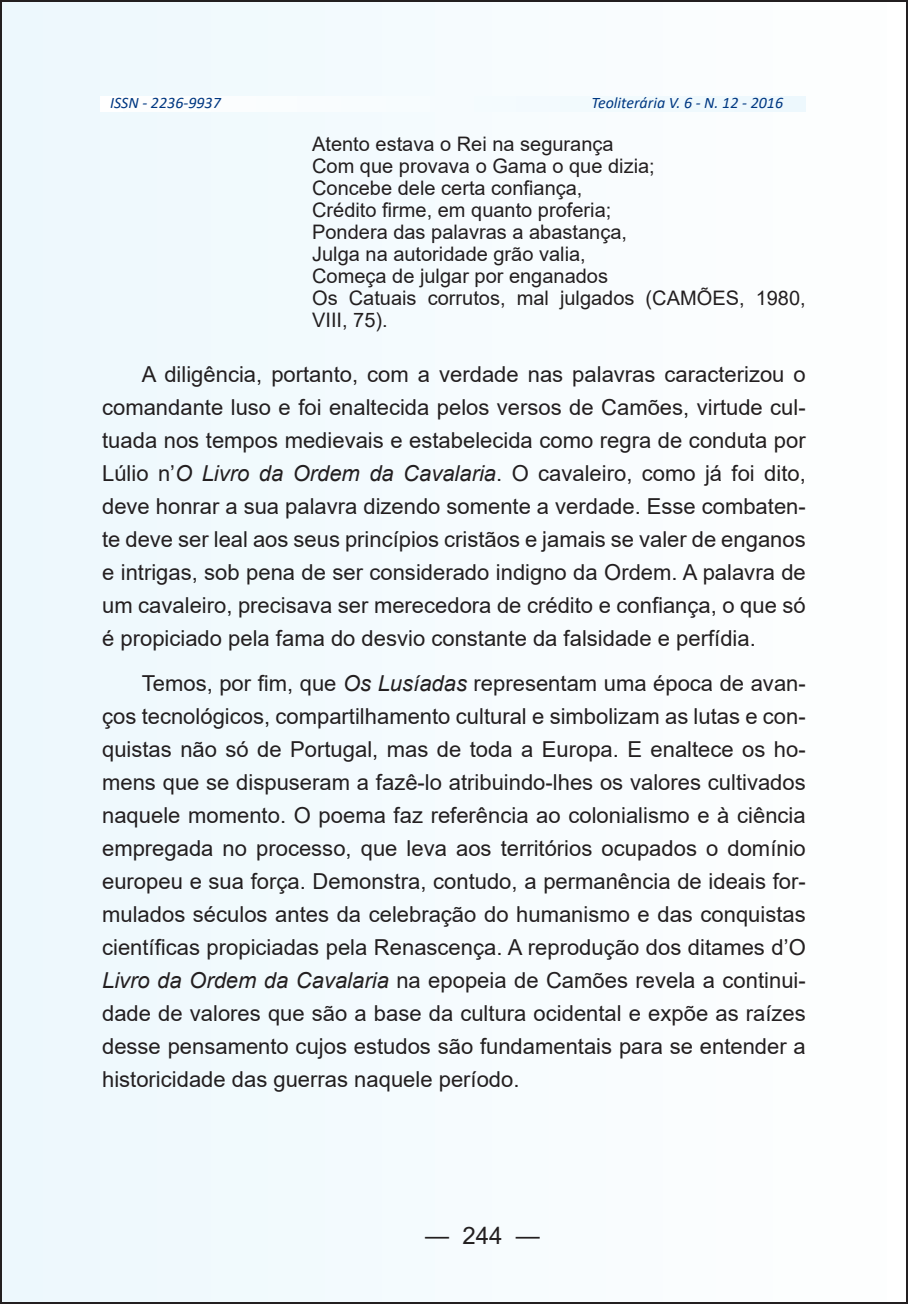
<style>
.page{position:relative;width:908px;height:1304px;background:#fff}
.page>*{position:absolute;margin:0;border:0;box-sizing:border-box;transform-origin:0 0}
.t1{font:24px "Arial";color:#231f20}
.t2{font:22px/33px "Arial";color:#231f20;text-align:justify}
.txt_citação_SEM_ESPA{font:20px "Arial";color:#231f20}
.txt_citação__so_espa{font:20px/22px "Arial";color:#231f20}
.txt_citação_-_ESPAÇO{font:20px "Arial";color:#231f20}
.t3{font:italic 16px "Calibri";color:#003882}
.s1{font-style:italic}
</style>
<div class="page">
<div style="left:1px;top:1px;width:905px;height:1302px;background:#f6fbfe"></div>
<p class="t3" style="left:110px;top:92px;width:112px">ISSN - 2236-9937</p>
<p class="t3" style="left:591px;top:92px;width:193px">Teoliterária V. 6 - N. 12 - 2016</p>
<p class="txt_citação_-_ESPAÇO" style="left:312px;top:130px;width:303px">Atento estava o Rei na segurança</p>
<p class="txt_citação_SEM_ESPA" style="left:312px;top:152px;width:344px">Com que provava o Gama o que dizia;</p>
<p class="txt_citação_SEM_ESPA" style="left:312px;top:174px;width:272px">Concebe dele certa confiança,</p>
<p class="txt_citação_SEM_ESPA" style="left:312px;top:196px;width:300px">Crédito firme, em quanto proferia;</p>
<p class="txt_citação_SEM_ESPA" style="left:312px;top:218px;width:316px">Pondera das palavras a abastança,</p>
<p class="txt_citação_SEM_ESPA" style="left:312px;top:240px;width:275px">Julga na autoridade grão valia,</p>
<p class="txt_citação_SEM_ESPA" style="left:312px;top:262px;width:297px">Começa de julgar por enganados</p>
<p class="txt_citação__so_espa" style="left:312px;top:286px;width:495px">Os Catuais corrutos, mal julgados (CAMÕES, 1980,<br>VIII, 75).</p>
<p class="t2" style="left:102px;top:358px;width:704px;text-indent:40px">A diligência, portanto, com a verdade nas palavras caracterizou o comandante luso e foi enaltecida pelos versos de Camões, virtude cul&shy;tuada nos tempos medievais e estabelecida como regra de conduta por Lúlio n’<span class="s1">O Livro da Ordem da Cavalaria</span>. O cavaleiro, como já foi dito, deve honrar a sua palavra dizendo somente a verdade. Esse combaten&shy;te deve ser leal aos seus princípios cristãos e jamais se valer de enganos e intrigas, sob pena de ser considerado indigno da Ordem. A palavra de um cavaleiro, precisava ser merecedora de crédito e confiança, o que só é propiciado pela fama do desvio constante da falsidade e perfídia.</p>
<p class="t2" style="left:102px;top:666px;width:704px;text-indent:40px">Temos, por fim, que <span class="s1">Os Lusíadas</span> representam uma época de avan&shy;ços tecnológicos, compartilhamento cultural e simbolizam as lutas e con&shy;quistas não só de Portugal, mas de toda a Europa. E enaltece os ho&shy;mens que se dispuseram a fazê-lo atribuindo-lhes os valores cultivados naquele momento. O poema faz referência ao colonialismo e à ciência empregada no processo, que leva aos territórios ocupados o domínio europeu e sua força. Demonstra, contudo, a permanência de ideais for&shy;mulados séculos antes da celebração do humanismo e das conquistas científicas propiciadas pela Renascença. A reprodução dos ditames d’O <span class="s1">Livro da Ordem da Cavalaria</span> na epopeia de Camões revela a continui&shy;dade de valores que são a base da cultura ocidental e expõe as raízes desse pensamento cujos estudos são fundamentais para se entender a historicidade das guerras naquele período.</p>
<p class="t1" style="left:425px;top:1218px;width:116px">— 244 —</p>
</div>
